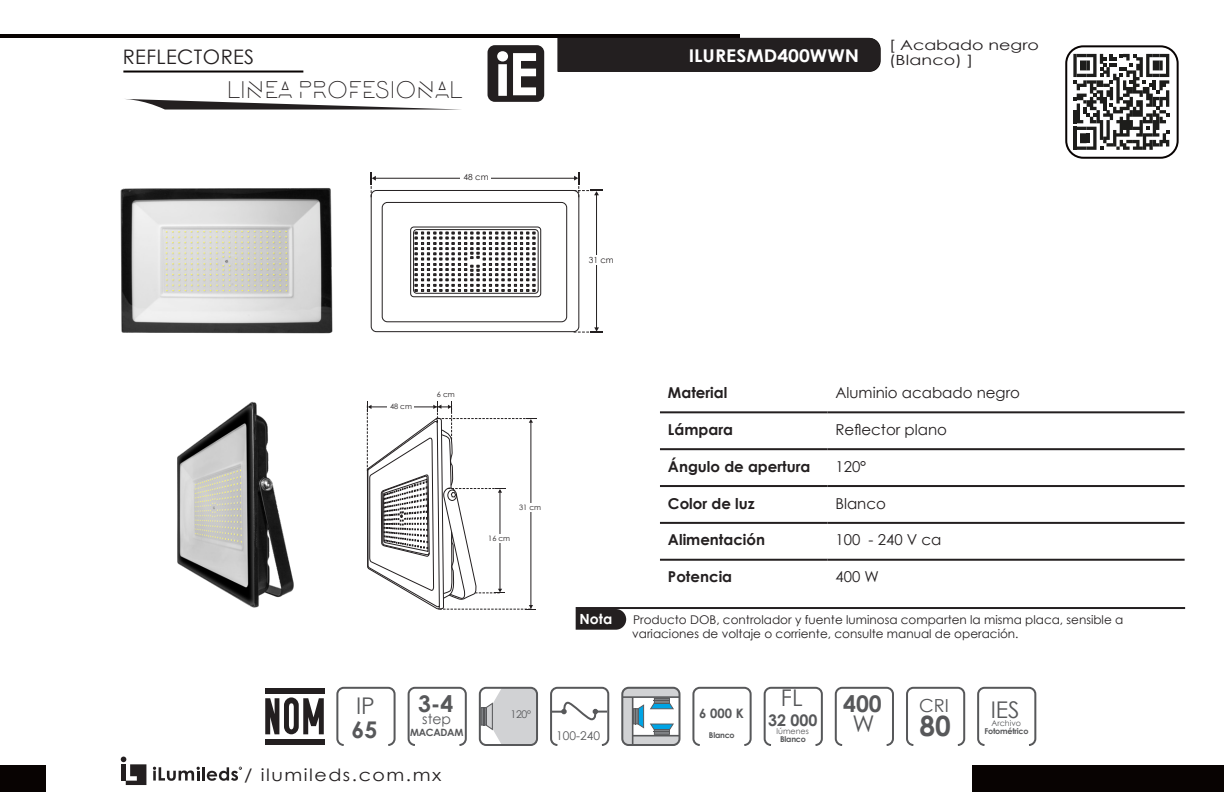
<style>
.page{position:relative;width:1224px;height:792px;background:#fff}
.page>*{position:absolute;margin:0;border:0;box-sizing:border-box;transform-origin:0 0}
.t1{font:700 28px "Century Gothic";color:#57585a}
.t2{font:24px "Lombok";color:#231f20}
.t3{font:23px "Century Gothic";color:#57585a}
.t4{font:700 23px "Century Gothic";color:#57585a}
.t5{font:20px "Century Gothic";letter-spacing:.02em;color:#231f20}
.t6{font:18px "Century Gothic";color:#57585a}
.t7{font:700 17.6px "Century Gothic";color:#fff;scale:1.1 1}
.t8{font:17px "Century Gothic";letter-spacing:.08em;color:#231f20;scale:1.12 1}
.t9{font:700 16px "Century Gothic";color:#57585a}
.t10{font:700 15px "Century Gothic";color:#231f20}
.t11{font:15px "Century Gothic";color:#231f20}
.t12{font:14px "Century Gothic";color:#231f20;scale:1.25 1}
.t13{font:14px "Century Gothic";color:#57585a}
.tables_CONTENT{font:700 14px "Century Gothic";color:#fff}
.t14{font:700 13px "Century Gothic";color:#57585a}
.tables_CONTENT-2{font:12px/14px "Century Gothic";color:#231f20}
.t15{font:12px "Century Gothic";color:#57585a}
.t16{font:10.6px "Century Gothic";color:#57585a}
.t17{font:700 10px "Century Gothic";letter-spacing:-.025em;color:#57585a}
.t18{font:8.4px "Century Gothic";color:#231f20}
.t19{font:700 8px "Century Gothic";letter-spacing:-.025em;color:#57585a}
.t20{font:8px "Century Gothic";color:#57585a}
.t21{font:7.4px "Century Gothic";color:#231f20}
</style>
<div class="page">
<div style="left:1065px;top:45px;width:114px;height:114px;border:2px solid #080302;border-radius:17px"></div>
<hr style="left:0;top:34px;width:739px;height:4px;background:#080302">
<hr style="left:123px;top:71px;width:180px;height:2px;background:#080302">
<div style="left:0;top:765px;width:45px;height:27px;background:#080302"></div>
<div style="left:972px;top:765px;width:252px;height:27px;background:#080302"></div>
<hr style="left:202px;top:767px;width:3px;height:14px;background:#231f20">
<svg style="left:207px;top:767px;width:35px;height:14px"></svg>
<svg style="left:153px;top:767px;width:47px;height:14px"></svg>
<svg style="left:121px;top:757px;width:25px;height:28px"></svg>
<div style="left:121px;top:764px;width:5px;height:17px;background:#231f20"></div>
<img style="left:120px;top:188px;width:213px;height:146px">
<img style="left:177px;top:401px;width:117px;height:207px">
<svg style="left:367px;top:401px;width:169px;height:209px"></svg>
<hr style="left:375px;top:178px;width:201px;height:1px;background:#231f20">
<svg style="left:371px;top:172px;width:5px;height:21px"></svg>
<div style="left:460px;top:173px;width:31px;height:10px;background:#fff"></div>
<hr style="left:596px;top:193px;width:1px;height:136px;background:#231f20">
<svg style="left:574px;top:172px;width:29px;height:25px"></svg>
<svg style="left:574px;top:327px;width:29px;height:6px"></svg>
<div style="left:587px;top:255px;width:31px;height:10px;background:#fff"></div>
<div style="left:371px;top:190px;width:208px;height:142px;border:1px solid #231f20;border-radius:5px"></div>
<div style="left:382px;top:202px;width:185px;height:120px;border:1px solid #231f20;border-radius:5px"></div>
<div style="left:410px;top:227px;width:131px;height:70px;border:1px solid #231f20;border-radius:3px"></div>
<div style="left:413px;top:229px;width:125px;height:64px;border:1px solid #231f20;border-radius:3px"></div>
<svg style="left:415px;top:232px;width:121px;height:60px"></svg>
<svg style="left:1073px;top:54px;width:96px;height:96px"></svg>
<div style="left:557px;top:38px;width:324px;height:34px;background:#231f20"></div>
<svg style="left:126px;top:99px;width:335px;height:11px"></svg>
<div style="left:488px;top:45px;width:56px;height:57px;background:#231f20;border-radius:7px"></div>
<svg style="left:497px;top:51px;width:39px;height:45px"></svg>
<hr style="left:660px;top:411px;width:167px;height:2px;background:#231f20">
<hr style="left:827px;top:411px;width:358px;height:2px;background:#231f20">
<hr style="left:660px;top:448px;width:167px;height:2px;background:#231f20">
<hr style="left:827px;top:448px;width:358px;height:2px;background:#231f20">
<hr style="left:660px;top:485px;width:167px;height:2px;background:#231f20">
<hr style="left:827px;top:485px;width:358px;height:2px;background:#231f20">
<hr style="left:660px;top:522px;width:167px;height:2px;background:#231f20">
<hr style="left:827px;top:522px;width:358px;height:2px;background:#231f20">
<hr style="left:660px;top:559px;width:167px;height:2px;background:#231f20">
<hr style="left:827px;top:559px;width:358px;height:2px;background:#231f20">
<div style="left:764px;top:687px;width:59px;height:59px;border:2px solid #57585a;border-radius:6px"></div>
<div style="left:692px;top:687px;width:60px;height:59px;border:2px solid #57585a;border-radius:6px"></div>
<div style="left:265px;top:688px;width:59px;height:6px;background:#231f20"></div>
<div style="left:265px;top:739px;width:59px;height:5px;background:#231f20"></div>
<svg style="left:265px;top:697px;width:59px;height:37px"></svg>
<div style="left:336px;top:687px;width:60px;height:59px;border:2px solid #57585a;border-radius:6px"></div>
<div style="left:550px;top:687px;width:59px;height:59px;border:2px solid #57585a;border-radius:6px"></div>
<svg style="left:550px;top:701px;width:59px;height:20px"></svg>
<div style="left:621px;top:687px;width:60px;height:59px;border:2px solid #57585a;border-radius:6px"></div>
<svg style="left:622px;top:687px;width:58px;height:59px"></svg>
<svg style="left:482px;top:690px;width:53px;height:53px"></svg>
<div style="left:479px;top:687px;width:59px;height:59px;border:2px solid #57585a;border-radius:6px"></div>
<div style="left:408px;top:687px;width:59px;height:59px;border:2px solid #57585a;border-radius:6px"></div>
<div style="left:977px;top:687px;width:59px;height:59px;border:2px solid #57585a;border-radius:6px"></div>
<div style="left:906px;top:687px;width:59px;height:59px;border:2px solid #57585a;border-radius:6px"></div>
<div style="left:835px;top:687px;width:59px;height:59px;border:2px solid #57585a;border-radius:6px"></div>
<svg style="left:576px;top:609px;width:50px;height:21px"></svg>
<hr style="left:576px;top:607px;width:609px;height:2px;background:#231f20">
<p class="t12" style="left:889px;top:37px;width:121px">[ Acabado negro</p>
<p class="t7" style="left:689px;top:44px;width:156px">ILURESMD400WWN</p>
<p class="t5" style="left:123px;top:45px;width:133px">REFLECTORES</p>
<p class="t12" style="left:889px;top:52px;width:69px">(Blanco) ]</p>
<p class="t2" style="left:227px;top:78px;width:238px">LINEA PROFESIONAL</p>
<p class="t18" style="left:464px;top:172px;width:26px">48 cm</p>
<p class="t18" style="left:589px;top:255px;width:26px">31 cm</p>
<p class="t21" style="left:390px;top:402px;width:23px">48 cm</p>
<p class="t21" style="left:437px;top:390px;width:19px">6 cm</p>
<p class="t21" style="left:519px;top:502px;width:23px">31 cm</p>
<p class="t21" style="left:488px;top:534px;width:23px">16 cm</p>
<p class="t10" style="left:668px;top:383px;width:61px">Material</p>
<p class="t11" style="left:835px;top:384px;width:186px">Aluminio acabado negro</p>
<p class="t10" style="left:668px;top:420px;width:67px">Lámpara</p>
<p class="t11" style="left:835px;top:420px;width:113px">Reflector plano</p>
<p class="t10" style="left:668px;top:457px;width:144px">Ángulo de apertura</p>
<p class="t11" style="left:835px;top:457px;width:32px">120°</p>
<p class="t10" style="left:668px;top:494px;width:88px">Color de luz</p>
<p class="t11" style="left:835px;top:494px;width:52px">Blanco</p>
<p class="t10" style="left:668px;top:531px;width:99px">Alimentación</p>
<p class="t11" style="left:835px;top:531px;width:108px">100 - 240 V ca</p>
<p class="t10" style="left:668px;top:567px;width:66px">Potencia</p>
<p class="t11" style="left:835px;top:568px;width:45px">400 W</p>
<p class="tables_CONTENT" style="left:580px;top:610px;width:34px">Nota</p>
<p class="tables_CONTENT-2" style="left:632px;top:612px;width:493px">Producto DOB, controlador y fuente luminosa comparten la misma placa, sensible a variaciones de voltaje o corriente, consulte manual de operación.</p>
<p class="t4" style="left:418px;top:689px;width:37px">3-4</p>
<p class="t3" style="left:356px;top:692px;width:20px">IP</p>
<p class="t4" style="left:352px;top:715px;width:27px">65</p>
<p class="t15" style="left:556px;top:728px;width:45px">100-240</p>
<p class="t16" style="left:510px;top:708px;width:22px">120º</p>
<p class="t13" style="left:422px;top:710px;width:30px">step</p>
<p class="t17" style="left:410px;top:726px;width:55px">MACADAM</p>
<p class="t14" style="left:699px;top:705px;width:46px">6 000 K</p>
<p class="t19" style="left:709px;top:730px;width:27px">Blanco</p>
<p class="t3" style="left:781px;top:684px;width:23px">FL</p>
<p class="t9" style="left:768px;top:710px;width:51px">32 000</p>
<p class="t20" style="left:777px;top:726px;width:34px">lúmenes</p>
<p class="t19" style="left:780px;top:734px;width:27px">Blanco</p>
<p class="t4" style="left:843px;top:689px;width:40px">400</p>
<p class="t3" style="left:852px;top:710px;width:24px">W</p>
<p class="t6" style="left:919px;top:694px;width:31px">CRI</p>
<p class="t1" style="left:919px;top:708px;width:33px">80</p>
<p class="t3" style="left:991px;top:696px;width:30px">IES</p>
<p class="t20" style="left:991px;top:718px;width:31px">Archivo</p>
<p class="t19" style="left:984px;top:726px;width:46px">Fotométrico</p>
<h3 class="t8" style="left:244px;top:765px;width:178px">/ ilumileds.com.mx</h3>
</div>
